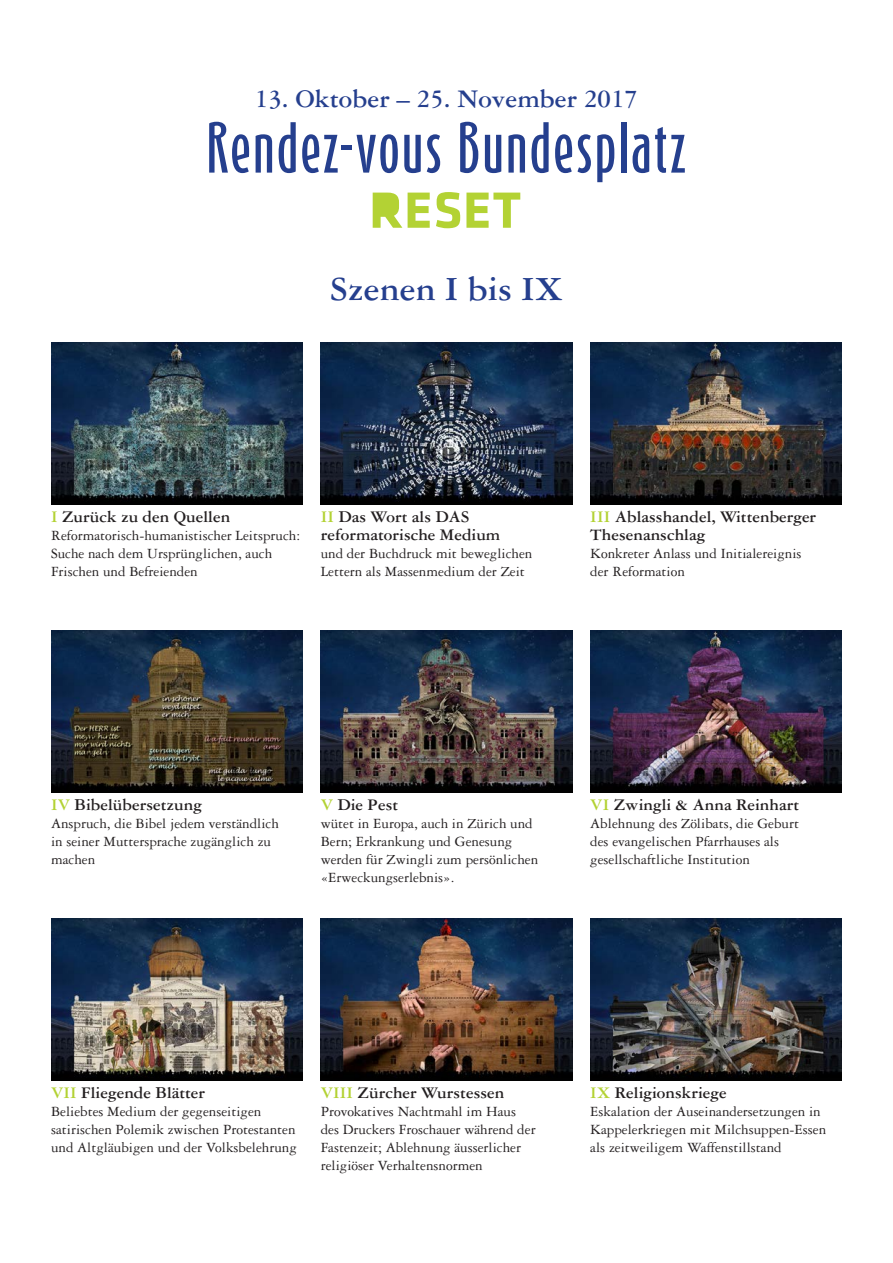
<style>
.page{position:relative;width:893px;height:1263px;background:#fff}
.page>*{position:absolute;margin:0;border:0;box-sizing:border-box;transform-origin:0 0}
.t1{font:500 60px "Schmalhans";letter-spacing:.015em;color:#253f8e}
.t2{font:700 36px "Garamond 3 LT Std";color:#253f8e}
.t3{font:700 27px "Garamond 3 LT Std";color:#253f8e}
.t4{font:700 17.25px/18px "Garamond 3 LT Std";color:#231f20}
.t5{font:15px/18px "Garamond 3 LT Std";color:#231f20}
.s1{color:#b3d234}
</style>
<div class="page">
<svg style="left:408px;top:193px;width:22px;height:35px"></svg>
<svg style="left:436px;top:192px;width:24px;height:36px"></svg>
<svg style="left:466px;top:193px;width:54px;height:35px"></svg>
<svg style="left:373px;top:193px;width:29px;height:35px"></svg>
<img style="left:51px;top:342px;width:252px;height:162px">
<img style="left:321px;top:342px;width:251px;height:162px">
<img style="left:590px;top:342px;width:252px;height:162px">
<img style="left:51px;top:630px;width:252px;height:162px">
<img style="left:321px;top:630px;width:251px;height:162px">
<img style="left:590px;top:630px;width:252px;height:162px">
<img style="left:51px;top:918px;width:252px;height:162px">
<img style="left:321px;top:918px;width:251px;height:162px">
<img style="left:590px;top:918px;width:252px;height:162px">
<h3 class="t3" style="left:255px;top:84px;width:385px">13. Oktober – 25. November 2017</h3>
<h1 class="t1" style="left:206px;top:112px;width:483px">Rendez-vous Bundesplatz</h1>
<h2 class="t2" style="left:330px;top:269px;width:235px">Szenen I bis IX</h2>
<p class="t4" style="left:51px;top:508px;width:181px"><span class="s1">I</span> Zurück zu den Quellen</p>
<p class="t5" style="left:51px;top:527px;width:251px">Reformatorisch-humanistischer Leitspruch:<br>Suche nach dem Ursprünglichen, auch<br>Frischen und Befreienden</p>
<p class="t4" style="left:321px;top:508px;width:181px"><span class="s1">II</span> Das Wort als DAS reformatorische Medium</p>
<p class="t5" style="left:321px;top:545px;width:213px">und der Buchdruck mit beweglichen<br>Lettern als Massenmedium der Zeit</p>
<p class="t4" style="left:590px;top:508px;width:228px"><span class="s1">III</span> Ablasshandel, Wittenberger<br>Thesenanschlag</p>
<p class="t5" style="left:590px;top:545px;width:213px">Konkreter Anlass und Initialereignis der Reformation</p>
<p class="t4" style="left:51px;top:796px;width:152px"><span class="s1">IV</span> Bibelübersetzung</p>
<p class="t5" style="left:51px;top:815px;width:229px">Anspruch, die Bibel jedem verständlich in seiner Muttersprache zugänglich zu machen</p>
<p class="t4" style="left:321px;top:796px;width:79px"><span class="s1">V</span> Die Pest</p>
<p class="t5" style="left:321px;top:815px;width:219px">wütet in Europa, auch in Zürich und<br>Bern; Erkrankung und Genesung werden für Zwingli zum persönlichen «Erweckungserlebnis».</p>
<p class="t4" style="left:590px;top:796px;width:210px"><span class="s1">VI</span> Zwingli &amp; Anna Reinhart</p>
<p class="t5" style="left:590px;top:815px;width:210px">Ablehnung des Zölibats, die Geburt des evangelischen Pfarrhauses als gesellschaftliche Institution</p>
<p class="t4" style="left:51px;top:1084px;width:156px"><span class="s1">VII</span> Fliegende Blätter</p>
<p class="t5" style="left:51px;top:1103px;width:247px">Beliebtes Medium der gegenseitigen satirischen Polemik zwischen Protestanten und Altgläubigen und der Volksbelehrung</p>
<p class="t4" style="left:321px;top:1084px;width:185px"><span class="s1">VIII</span> Zürcher Wurstessen</p>
<p class="t5" style="left:321px;top:1103px;width:216px">Provokatives Nachtmahl im Haus des Druckers Froschauer während der Fastenzeit; Ablehnung äusserlicher religiöser Verhaltensnormen</p>
<p class="t4" style="left:590px;top:1084px;width:138px"><span class="s1">IX</span> Religionskriege</p>
<p class="t5" style="left:590px;top:1103px;width:237px">Eskalation der Auseinandersetzungen in<br>Kappelerkriegen mit Milchsuppen-Essen als zeitweiligem Waffenstillstand</p>
</div>
